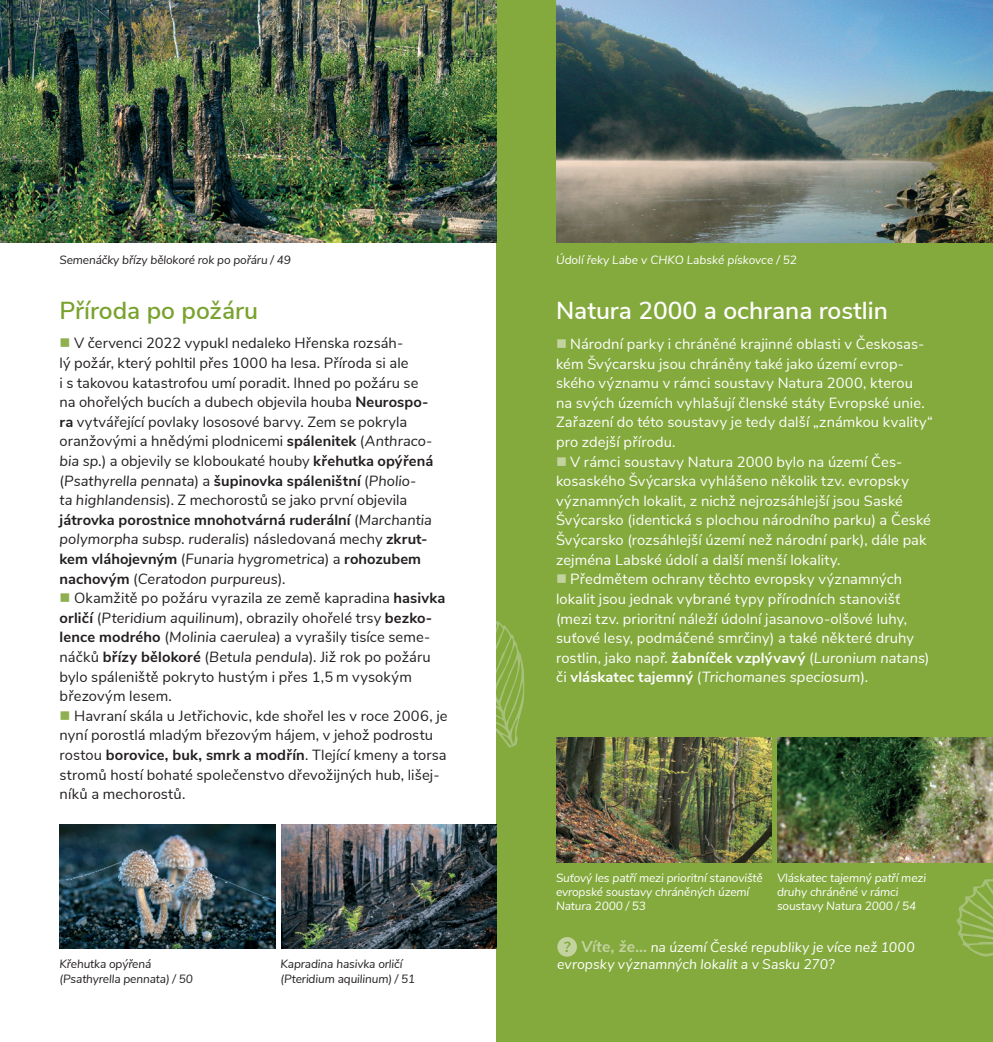
<style>
.page{position:relative;width:993px;height:1042px;background:#fff}
.page>*{position:absolute;margin:0;border:0;box-sizing:border-box;transform-origin:0 0}
.t1{font:600 24.5px "Nunito Sans";color:#fff}
.t2{font:600 24.5px "Nunito Sans";color:#78a22d}
.t3{font:14.7px/19.6px "Nunito Sans";letter-spacing:.005em;color:#231f20}
.t4{font:14.7px/19.6px "Nunito Sans";letter-spacing:.005em;color:#fff}
.t5{font:italic 14px/17.5px "Nunito Sans";letter-spacing:.005em;color:#fff}
.t6{font:italic 11.9px/14.3px "Nunito Sans";letter-spacing:-.01em;color:#fff}
.t7{font:italic 11.9px/14.3px "Nunito Sans";letter-spacing:-.01em;color:#231f20}
.s1{color:#8fb051}
.s2{font-weight:700}
.s3{font-style:italic}
.s4{color:#c3d3a0}
.s5{font-weight:700;font-size:14.53px;color:#84a93d}
.s6{font-weight:700;font-size:15.75px;color:#c3d3a0}
</style>
<div class="page">
<div style="left:496px;top:0;width:496px;height:1042px;background:#84a93d"></div>
<svg style="left:956px;top:879px;width:36px;height:78px"></svg>
<svg style="left:496px;top:621px;width:29px;height:127px"></svg>
<img style="left:0;top:0;width:496px;height:243px">
<img style="left:556px;top:0;width:436px;height:243px">
<img style="left:60px;top:824px;width:215px;height:125px">
<img style="left:281px;top:824px;width:215px;height:125px">
<div style="left:557px;top:937px;width:19px;height:19px;background:#c3d3a0;border-radius:50%"></div>
<img style="left:556px;top:738px;width:215px;height:124px">
<img style="left:777px;top:738px;width:215px;height:124px">
<p class="t7" style="left:60px;top:253px;width:233px">Semenáčky břízy bělokoré rok po pořáru / 49</p>
<p class="t6" style="left:556px;top:253px;width:242px">Údolí řeky Labe v CHKO Labské pískovce / 52</p>
<h1 class="t2" style="left:60px;top:294px;width:200px">Příroda po požáru</h1>
<p class="t3" style="left:60px;top:334px;width:375px"><span class="s1">■</span> V červenci 2022 vypukl nedaleko Hřenska rozsáh-<br>lý požár, který pohltil přes 1000 ha lesa. Příroda si ale<br>i s takovou katastrofou umí poradit. Ihned po požáru se na ohořelých bucích a dubech objevila houba <span class="s2">Neurospo&shy;ra</span> vytvářející povlaky lososové barvy. Zem se pokryla oranžovými a hnědými plodnicemi <span class="s2">spálenitek</span> (<span class="s3">Anthraco&shy;bia sp.</span>) a objevily se kloboukaté houby <span class="s2">křehutka opýřená </span>(<span class="s3">Psathyrella pennata</span>) a <span class="s2">šupinovka spáleništní</span> (<span class="s3">Pholio-<br>ta highlandensis</span>). Z mechorostů se jako první objevila <span class="s2">játrovka porostnice mnohotvárná ruderální</span> (<span class="s3">Marchantia polymorpha subsp. ruderalis</span>) následovaná mechy <span class="s2">zkrut&shy;kem vláhojevným</span> (<span class="s3">Funaria hygrometrica</span>) a <span class="s2">rohozubem nachovým</span> (<span class="s3">Ceratodon purpureus</span>).</p>
<p class="t3" style="left:60px;top:588px;width:387px"><span class="s1">■</span> Okamžitě po požáru vyrazila ze země kapradina <span class="s2">hasivka orličí</span> (<span class="s3">Pteridium aquilinum</span>), obrazily ohořelé trsy <span class="s2">bezko&shy;lence modrého</span> (<span class="s3">Molinia caerulea</span>) a vyrašily tisíce seme&shy;náčků <span class="s2">břízy bělokoré</span> (<span class="s3">Betula pendula</span>). Již rok po požáru bylo spáleniště pokryto hustým i přes 1,5 m vysokým březovým lesem.</p>
<p class="t3" style="left:60px;top:706px;width:389px"><span class="s1">■</span> Havraní skála u Jetřichovic, kde shořel les v roce 2006, je nyní porostlá mladým březovým hájem, v jehož podrostu rostou <span class="s2">borovice, buk, smrk a modřín</span>. Tlející kmeny a torsa stromů hostí bohaté společenstvo dřevožijných hub, lišej&shy;níků a mechorostů.</p>
<p class="t7" style="left:60px;top:957px;width:135px">Křehutka opýřená (Psathyrella pennata) / 50</p>
<p class="t7" style="left:280px;top:957px;width:136px">Kapradina hasivka orličí (Pteridium aquilinum) / 51</p>
<h1 class="t1" style="left:556px;top:294px;width:333px">Natura 2000 a ochrana rostlin</h1>
<p class="t4" style="left:556px;top:334px;width:378px"><span class="s4">■</span> Národní parky i chráněné krajinné oblasti v Českosas&shy;kém Švýcarsku jsou chráněny také jako území evrop&shy;ského významu v rámci soustavy Natura 2000, kterou<br>na svých územích vyhlašují členské státy Evropské unie.<br>Zařazení do této soustavy je tedy další „známkou kvality“ pro zdejší přírodu.</p>
<p class="t4" style="left:556px;top:452px;width:376px"><span class="s4">■</span> V rámci soustavy Natura 2000 bylo na území Čes&shy;kosaského Švýcarska vyhlášeno několik tzv. evropsky významných lokalit, z nichž nejrozsáhlejší jsou Saské Švýcarsko (identická s plochou národního parku) a České Švýcarsko (rozsáhlejší území než národní park), dále pak zejména Labské údolí a další menší lokality.</p>
<p class="t4" style="left:556px;top:570px;width:375px"><span class="s4">■</span> Předmětem ochrany těchto evropsky významných lokalit jsou jednak vybrané typy přírodních stanovišť (mezi tzv. prioritní náleží údolní jasanovo-olšové luhy, suťové lesy, podmáčené smrčiny) a také některé druhy rostlin, jako např. <span class="s2">žabníček vzplývavý</span> (<span class="s3">Luronium natans</span>) či <span class="s2">vláskatec tajemný</span> (<span class="s3">Trichomanes speciosum</span>).</p>
<p class="t6" style="left:556px;top:870px;width:208px">Suťový les patří mezi prioritní stanoviště evropské soustavy chráněných území<br>Natura 2000 / 53</p>
<p class="t5" style="left:557px;top:938px;width:359px;text-indent:6px"><span class="s5">?</span> <span class="s6">Víte, že…</span> na území České republiky je více než 1000 evropsky významných lokalit a v Sasku 270?</p>
<p class="t6" style="left:776px;top:870px;width:150px">Vláskatec tajemný patří mezi druhy chráněné v rámci soustavy Natura 2000 / 54</p>
</div>
